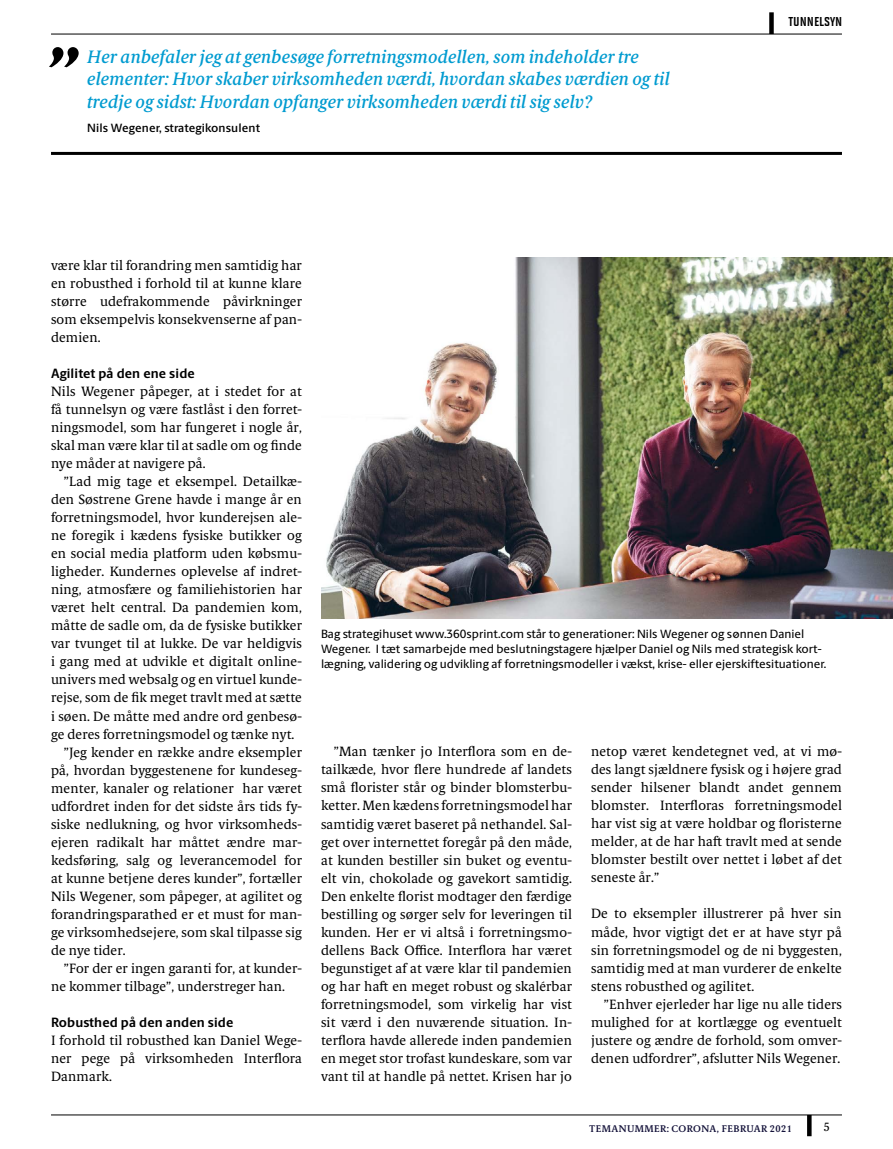
<style>
.page{position:relative;width:893px;height:1149px;background:#fff}
.page>*{position:absolute;margin:0;border:0;box-sizing:border-box;transform-origin:0 0}
.t1{font:italic 500 18px/22.5px "Berling Serif Text";color:#009bd0}
.t2{font:15px "Solano Gothic MVB Bd SC";color:#000}
.t3{font:13.5px/18px "Berling Serif Text";letter-spacing:.01em;color:#000;text-align:justify}
.t4{font:700 13.5px "Berling Sans";letter-spacing:.01em;color:#000}
.t5{font:500 12px/15px "Berling Sans";color:#000}
.t6{font:600 12px "Berling Sans";letter-spacing:.01em;color:#000}
.t7{font:12px "Berling Serif Text";color:#000}
.t8{font:600 9.75px "Berling Serif Text";letter-spacing:.04em;color:#131139}
</style>
<div class="page">
<hr style="left:51px;top:1114px;width:791px;height:1px;background:#000">
<div style="left:807px;top:1114px;width:5px;height:21px;background:#000"></div>
<hr style="left:51px;top:152px;width:791px;height:3px;background:#000">
<hr style="left:51px;top:34px;width:791px;height:1px;background:#000">
<div style="left:769px;top:12px;width:5px;height:22px;background:#000"></div>
<img style="left:321px;top:257px;width:572px;height:361px">
<svg style="left:49px;top:47px;width:30px;height:20px"></svg>
<h1 class="t1" style="left:87px;top:45px;width:584px">Her anbefaler jeg at genbesøge forretningsmodellen, som indeholder tre elementer: Hvor skaber virksomheden værdi, hvordan skabes værdien og til tredje og sidst: Hvordan opfanger virksomheden værdi til sig selv?</h1>
<p class="t6" style="left:87px;top:121px;width:174px">Nils Wegener, strategikonsulent</p>
<p class="t2" style="left:788px;top:13px;width:56px">TUNNELSYN</p>
<p class="t3" style="left:51px;top:256px;width:252px">være klar til forandring men samtidig har en robusthed i forhold til at kunne klare større udefrakommende påvirkninger som eksempelvis konsekvenserne af pan&shy;demien.</p>
<p class="t4" style="left:51px;top:365px;width:145px">Agilitet på den ene side</p>
<p class="t3" style="left:51px;top:382px;width:252px">Nils Wegener påpeger, at i stedet for at få tunnelsyn og være fastlåst i den forret&shy;ningsmodel, som har fungeret i nogle år, skal man være klar til at sadle om og finde nye måder at navigere på.</p>
<p class="t3" style="left:64px;top:472px;width:240px">”Lad mig tage et eksempel. Detailkæ-</p>
<p class="t3" style="left:51px;top:490px;width:252px">den Søstrene Grene havde i mange år en</p>
<p class="t3" style="left:51px;top:508px;width:252px">forretningsmodel, hvor kunderejsen ale-</p>
<p class="t3" style="left:51px;top:526px;width:252px">ne foregik i kædens fysiske butikker og</p>
<p class="t3" style="left:51px;top:544px;width:252px">en social media platform uden købsmu-</p>
<p class="t3" style="left:51px;top:562px;width:252px">ligheder. Kundernes oplevelse af indret-</p>
<p class="t3" style="left:51px;top:580px;width:252px">ning, atmosfære og familiehistorien har</p>
<p class="t3" style="left:51px;top:598px;width:252px">været helt central. Da pandemien kom,</p>
<p class="t3" style="left:51px;top:616px;width:252px">måtte de sadle om, da de fysiske butikker</p>
<p class="t3" style="left:51px;top:634px;width:252px">var tvunget til at lukke. De var heldigvis</p>
<p class="t3" style="left:51px;top:652px;width:252px">i gang med at udvikle et digitalt online-</p>
<p class="t3" style="left:51px;top:670px;width:252px">univers med websalg og en virtuel kunde-</p>
<p class="t3" style="left:51px;top:688px;width:252px">rejse, som de fik meget travlt med at sætte</p>
<p class="t3" style="left:51px;top:706px;width:252px">i søen. De måtte med andre ord genbesø-</p>
<p class="t3" style="left:51px;top:724px;width:245px">ge deres forretningsmodel og tænke nyt.</p>
<p class="t3" style="left:64px;top:742px;width:240px">”Jeg kender en række andre eksempler</p>
<p class="t3" style="left:51px;top:760px;width:252px">på, hvordan byggestenene for kundeseg-</p>
<p class="t3" style="left:51px;top:778px;width:252px">menter, kanaler og relationer har været</p>
<p class="t3" style="left:51px;top:796px;width:252px">udfordret inden for det sidste års tids fy-</p>
<p class="t3" style="left:51px;top:814px;width:252px">siske nedlukning, og hvor virksomheds-</p>
<p class="t3" style="left:51px;top:832px;width:252px">ejeren radikalt har måttet ændre mar-</p>
<p class="t3" style="left:51px;top:850px;width:252px">kedsføring, salg og leverancemodel for</p>
<p class="t3" style="left:51px;top:868px;width:252px">at kunne betjene deres kunder”, fortæller</p>
<p class="t3" style="left:51px;top:886px;width:252px">Nils Wegener, som påpeger, at agilitet og</p>
<p class="t3" style="left:51px;top:904px;width:252px">forandringsparathed er et must for man-</p>
<p class="t3" style="left:51px;top:922px;width:252px">ge virksomhedsejere, som skal tilpasse sig</p>
<p class="t3" style="left:51px;top:940px;width:76px">de nye tider.</p>
<p class="t3" style="left:64px;top:958px;width:240px">”For der er ingen garanti for, at kunder-</p>
<p class="t3" style="left:51px;top:976px;width:236px">ne kommer tilbage”, understreger han.</p>
<p class="t4" style="left:51px;top:1013px;width:184px">Robusthed på den anden side</p>
<p class="t3" style="left:51px;top:1030px;width:252px">I forhold til robusthed kan Daniel Wege&shy;ner pege på virksomheden Interflora Danmark.</p>
<p class="t5" style="left:321px;top:626px;width:507px">Bag strategihuset www.360sprint.com står to generationer: Nils Wegener og sønnen Daniel<br>Wegener. I tæt samarbejde med beslutningstagere hjælper Daniel og Nils med strategisk kort&shy;lægning, validering og udvikling af forretningsmodeller i vækst, krise- eller ejerskiftesituationer.</p>
<p class="t3" style="left:321px;top:742px;width:252px;text-indent:13px">”Man tænker jo Interflora som en de&shy;tailkæde, hvor flere hundrede af landets små florister står og binder blomsterbu&shy;ketter. Men kædens forretningsmodel har samtidig været baseret på nethandel. Sal&shy;get over internettet foregår på den måde, at kunden bestiller sin buket og eventu&shy;elt vin, chokolade og gavekort samtidig.<br>Den enkelte florist modtager den færdige bestilling og sørger selv for leveringen til kunden. Her er vi altså i forretningsmo&shy;dellens Back Office. Interflora har været begunstiget af at være klar til pandemien og har haft en meget robust og skalérbar forretningsmodel, som virkelig har vist sit værd i den nuværende situation. In&shy;terflora havde allerede inden pandemien en meget stor trofast kundeskare, som var vant til at handle på nettet. Krisen har jo</p>
<p class="t3" style="left:591px;top:742px;width:252px">netop været kendetegnet ved, at vi mø&shy;des langt sjældnere fysisk og i højere grad sender hilsener blandt andet gennem blomster. Interfloras forretningsmodel har vist sig at være holdbar og floristerne melder, at de har haft travlt med at sende blomster bestilt over nettet i løbet af det seneste år.”</p>
<p class="t3" style="left:591px;top:904px;width:252px">De to eksempler illustrerer på hver sin måde, hvor vigtigt det er at have styr på sin forretningsmodel og de ni byggesten, samtidig med at man vurderer de enkelte stens robusthed og agilitet.</p>
<p class="t3" style="left:591px;top:994px;width:252px;text-indent:13px">”Enhver ejerleder har lige nu alle tiders mulighed for at kortlægge og eventuelt justere og ændre de forhold, som omver&shy;denen udfordrer”, afslutter Nils Wegener.</p>
<p class="t8" style="left:589px;top:1121px;width:205px">TEMANUMMER: CORONA, FEBRUAR 2021</p>
<p class="t7" style="left:823px;top:1119px;width:8px">5</p>
</div>
